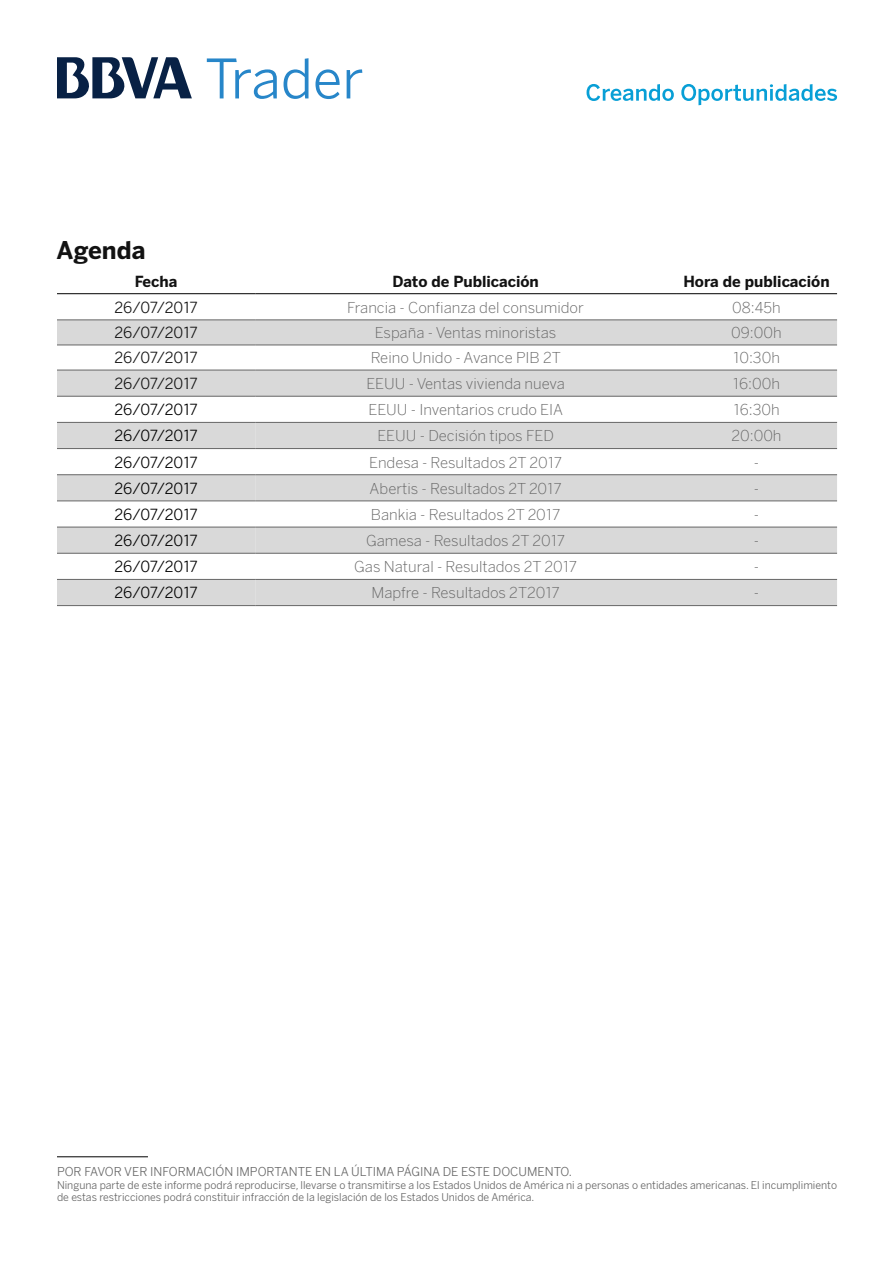
<style>
.page{position:relative;width:893px;height:1263px;background:#fff}
.page>*{position:absolute;margin:0;border:0;box-sizing:border-box;transform-origin:0 0}
.t1{font:54px "BBVA Benton Sans";color:#2786c9}
.t2{font:700 24px "BBVA Benton Sans";color:#121212}
.t3{font:300 15px "BBVA Benton Sans";color:#666}
.t4{font:15px "BBVA Benton Sans";letter-spacing:-.01em;color:#000}
.t5{font:15px "BBVA Benton Sans";letter-spacing:-.01em;color:#121212}
.t6{font:700 15px "BBVA Benton Sans";color:#121212}
.t7{font:12px "BBVA Benton Sans";color:#666}
.t8{font:10.5px/12.6px "BBVA Benton Sans";color:#666}
</style>
<div class="page">
<svg style="left:57px;top:321px;width:780px;height:284px;fill:#d9d9d9"></svg>
<svg style="left:255px;top:423px;width:421px;height:182px;fill:#d9d9d9"></svg>
<hr style="left:57px;top:320px;width:198px;height:1px;background:#666">
<hr style="left:255px;top:320px;width:421px;height:1px;background:#666">
<hr style="left:676px;top:320px;width:161px;height:1px;background:#666">
<hr style="left:57px;top:345px;width:198px;height:1px;background:#666">
<hr style="left:255px;top:345px;width:421px;height:1px;background:#666">
<hr style="left:676px;top:345px;width:161px;height:1px;background:#666">
<hr style="left:57px;top:370px;width:198px;height:1px;background:#666">
<hr style="left:255px;top:370px;width:421px;height:1px;background:#666">
<hr style="left:676px;top:370px;width:161px;height:1px;background:#666">
<hr style="left:57px;top:293px;width:198px;height:1px;background:#000">
<hr style="left:255px;top:293px;width:421px;height:1px;background:#000">
<hr style="left:676px;top:293px;width:161px;height:1px;background:#000">
<hr style="left:57px;top:396px;width:198px;height:1px;background:#666">
<hr style="left:57px;top:422px;width:198px;height:1px;background:#666">
<hr style="left:57px;top:448px;width:198px;height:1px;background:#666">
<hr style="left:57px;top:474px;width:198px;height:1px;background:#666">
<hr style="left:57px;top:501px;width:198px;height:1px;background:#666">
<hr style="left:57px;top:527px;width:198px;height:1px;background:#666">
<hr style="left:57px;top:553px;width:198px;height:1px;background:#666">
<hr style="left:57px;top:579px;width:198px;height:1px;background:#666">
<hr style="left:57px;top:605px;width:198px;height:1px;background:#666">
<hr style="left:255px;top:396px;width:421px;height:1px;background:#666">
<hr style="left:255px;top:422px;width:421px;height:1px;background:#666">
<hr style="left:255px;top:448px;width:421px;height:1px;background:#666">
<hr style="left:255px;top:474px;width:421px;height:1px;background:#666">
<hr style="left:255px;top:501px;width:421px;height:1px;background:#666">
<hr style="left:255px;top:527px;width:421px;height:1px;background:#666">
<hr style="left:255px;top:553px;width:421px;height:1px;background:#666">
<hr style="left:255px;top:579px;width:421px;height:1px;background:#666">
<hr style="left:255px;top:605px;width:421px;height:1px;background:#666">
<hr style="left:676px;top:396px;width:161px;height:1px;background:#666">
<hr style="left:676px;top:422px;width:161px;height:1px;background:#666">
<hr style="left:676px;top:448px;width:161px;height:1px;background:#666">
<hr style="left:676px;top:474px;width:161px;height:1px;background:#666">
<hr style="left:676px;top:501px;width:161px;height:1px;background:#666">
<hr style="left:676px;top:527px;width:161px;height:1px;background:#666">
<hr style="left:676px;top:553px;width:161px;height:1px;background:#666">
<hr style="left:676px;top:579px;width:161px;height:1px;background:#666">
<hr style="left:676px;top:605px;width:161px;height:1px;background:#666">
<hr style="left:57px;top:1156px;width:91px;height:1px;background:#000">
<svg style="left:57px;top:57px;width:135px;height:41px"></svg>
<svg style="left:586px;top:84px;width:88px;height:17px"></svg>
<svg style="left:681px;top:84px;width:156px;height:21px"></svg>
<p class="t1" style="left:205px;top:47px;width:160px">Trader</p>
<p class="t2" style="left:57px;top:235px;width:90px">Agenda</p>
<p class="t6" style="left:135px;top:272px;width:44px">Fecha</p>
<p class="t6" style="left:392px;top:272px;width:148px">Dato de Publicación</p>
<p class="t6" style="left:683px;top:272px;width:148px">Hora de publicación</p>
<p class="t5" style="left:114px;top:298px;width:85px">26/07/2017</p>
<p class="t3" style="left:347px;top:298px;width:238px">Francia - Confianza del consumidor</p>
<p class="t3" style="left:732px;top:298px;width:50px">08:45h</p>
<p class="t5" style="left:114px;top:324px;width:85px">26/07/2017</p>
<p class="t3" style="left:375px;top:324px;width:183px">España - Ventas minoristas</p>
<p class="t3" style="left:731px;top:324px;width:52px">09:00h</p>
<p class="t5" style="left:114px;top:349px;width:85px">26/07/2017</p>
<p class="t3" style="left:371px;top:349px;width:192px">Reino Unido - Avance PIB 2T</p>
<p class="t3" style="left:733px;top:349px;width:48px">10:30h</p>
<p class="t5" style="left:114px;top:375px;width:85px">26/07/2017</p>
<p class="t3" style="left:366px;top:375px;width:200px">EEUU - Ventas vivienda nueva</p>
<p class="t3" style="left:733px;top:375px;width:49px">16:00h</p>
<p class="t4" style="left:114px;top:401px;width:85px">26/07/2017</p>
<p class="t3" style="left:368px;top:401px;width:196px">EEUU - Inventarios crudo EIA</p>
<p class="t3" style="left:733px;top:401px;width:48px">16:30h</p>
<p class="t4" style="left:114px;top:427px;width:85px">26/07/2017</p>
<p class="t3" style="left:377px;top:427px;width:178px">EEUU - Decisión tipos FED</p>
<p class="t3" style="left:731px;top:427px;width:52px">20:00h</p>
<p class="t4" style="left:114px;top:453px;width:85px">26/07/2017</p>
<p class="t3" style="left:369px;top:453px;width:194px">Endesa - Resultados 2T 2017</p>
<p class="t3" style="left:754px;top:453px;width:7px">-</p>
<p class="t4" style="left:114px;top:479px;width:85px">26/07/2017</p>
<p class="t3" style="left:370px;top:479px;width:194px">Abertis - Resultados 2T 2017</p>
<p class="t3" style="left:754px;top:479px;width:7px">-</p>
<p class="t4" style="left:114px;top:505px;width:85px">26/07/2017</p>
<p class="t3" style="left:371px;top:506px;width:191px">Bankia - Resultados 2T 2017</p>
<p class="t3" style="left:754px;top:506px;width:7px">-</p>
<p class="t4" style="left:114px;top:532px;width:85px">26/07/2017</p>
<p class="t3" style="left:366px;top:532px;width:201px">Gamesa - Resultados 2T 2017</p>
<p class="t3" style="left:754px;top:532px;width:7px">-</p>
<p class="t4" style="left:114px;top:558px;width:85px">26/07/2017</p>
<p class="t3" style="left:354px;top:558px;width:224px">Gas Natural - Resultados 2T 2017</p>
<p class="t3" style="left:754px;top:558px;width:7px">-</p>
<p class="t4" style="left:114px;top:584px;width:85px">26/07/2017</p>
<p class="t3" style="left:371px;top:584px;width:190px">Mapfre - Resultados 2T2017</p>
<p class="t3" style="left:754px;top:584px;width:7px">-</p>
<p class="t7" style="left:57px;top:1165px;width:517px">POR FAVOR VER INFORMACIÓN IMPORTANTE EN LA ÚLTIMA PÁGINA DE ESTE DOCUMENTO.</p>
<p class="t8" style="left:57px;top:1179px;width:782px">Ninguna parte de este informe podrá reproducirse, llevarse o transmitirse a los Estados Unidos de América ni a personas o entidades americanas. El incumplimiento de estas restricciones podrá constituir infracción de la legislación de los Estados Unidos de América.</p>
</div>
